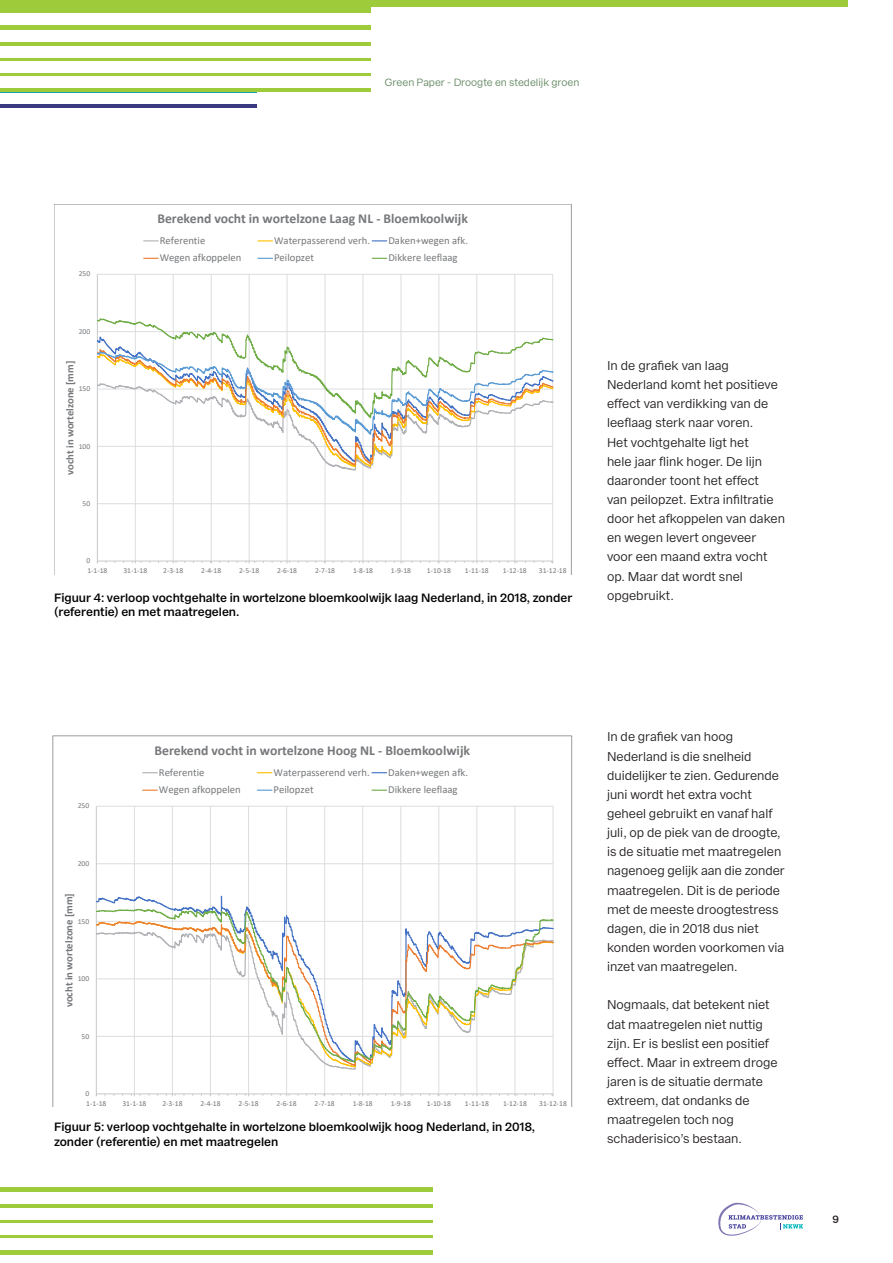
<style>
.page{position:relative;width:893px;height:1263px;background:#fff}
.page>*{position:absolute;margin:0;border:0;box-sizing:border-box;transform-origin:0 0}
.t1{font:700 13.65px "Calibri";color:#76787b}
._00_body{font:12.75px/19.2px "Franca";color:#231f20}
.t2{font:600 12px/14.4px "Franca";color:#000}
.t3{font:10.65px "Calibri";color:#76787b}
.t4{font:700 10.65px "Calibri";color:#76787b}
._00_body-2{font:10.5px "Franca";color:#638761}
.t5{font:600 10.5px "Franca";color:#231f20}
.t6{font:7.65px "Calibri";color:#76787b}
.t7{font:7.5px "Calibri";color:#76787b}
</style>
<div class="page">
<div style="left:0;top:0;width:847px;height:92px;background:#9ecb3a"></div>
<div style="left:0;top:105px;width:256px;height:6px;background:#393a81"></div>
<div style="left:0;top:92px;width:256px;height:6px;background:#1ca2aa"></div>
<div style="left:0;top:14px;width:375px;height:11px;background:#fff"></div>
<div style="left:0;top:30px;width:375px;height:12px;background:#fff"></div>
<div style="left:0;top:46px;width:375px;height:12px;background:#fff"></div>
<div style="left:0;top:61px;width:375px;height:11px;background:#fff"></div>
<div style="left:0;top:77px;width:375px;height:11px;background:#fff"></div>
<div style="left:0;top:93px;width:375px;height:11px;background:#fff"></div>
<div style="left:0;top:108px;width:375px;height:11px;background:#fff"></div>
<div style="left:372px;top:7px;width:492px;height:379px;background:#fff"></div>
<svg style="left:54px;top:204px;width:517px;height:370px"></svg>
<svg style="left:53px;top:736px;width:519px;height:371px"></svg>
<div style="left:1px;top:1176px;width:432px;height:87px;background:#9ecb3a"></div>
<hr style="left:0;top:1219px;width:1px;height:44px;background:#9ecb3a">
<div style="left:0;top:1176px;width:433px;height:11px;background:#fff"></div>
<div style="left:0;top:1192px;width:433px;height:11px;background:#fff"></div>
<div style="left:0;top:1208px;width:433px;height:11px;background:#fff"></div>
<div style="left:0;top:1223px;width:433px;height:11px;background:#fff"></div>
<div style="left:0;top:1238px;width:433px;height:12px;background:#fff"></div>
<div style="left:0;top:1255px;width:433px;height:8px;background:#fff"></div>
<svg style="left:718px;top:1203px;width:85px;height:33px"></svg>
<p class="_00_body-2" style="left:385px;top:76px;width:196px">Green Paper - Droogte en stedelijk groen</p>
<p class="t7" style="left:79px;top:269px;width:13px">250</p>
<p class="t7" style="left:79px;top:326px;width:13px">200</p>
<p class="t4" style="left:63px;top:475px;width:115px;rotate:-90deg">vocht in wortelzone [mm]</p>
<p class="t7" style="left:79px;top:383px;width:13px">150</p>
<p class="t7" style="left:79px;top:441px;width:13px">100</p>
<p class="t7" style="left:83px;top:498px;width:9px">50</p>
<p class="t7" style="left:86px;top:556px;width:5px">0</p>
<p class="t1" style="left:157px;top:209px;width:312px">Berekend vocht in wortelzone Laag NL - Bloemkoolwijk</p>
<p class="t3" style="left:160px;top:233px;width:47px">Referentie</p>
<p class="t3" style="left:274px;top:233px;width:97px">Waterpasserend verh.</p>
<p class="t3" style="left:388px;top:233px;width:81px">Daken+wegen afk.</p>
<p class="t3" style="left:160px;top:250px;width:83px">Wegen afkoppelen</p>
<p class="t3" style="left:274px;top:250px;width:41px">Peilopzet</p>
<p class="t3" style="left:388px;top:250px;width:71px">Dikkere leeflaag</p>
<p class="t7" style="left:87px;top:565px;width:22px">1-1-18</p>
<p class="t7" style="left:123px;top:565px;width:25px">31-1-18</p>
<p class="t7" style="left:163px;top:565px;width:22px">2-3-18</p>
<p class="t7" style="left:201px;top:565px;width:22px">2-4-18</p>
<p class="t7" style="left:239px;top:565px;width:22px">2-5-18</p>
<p class="t7" style="left:277px;top:565px;width:22px">2-6-18</p>
<p class="t7" style="left:315px;top:565px;width:22px">2-7-18</p>
<p class="t7" style="left:353px;top:565px;width:22px">1-8-18</p>
<p class="t7" style="left:391px;top:565px;width:22px">1-9-18</p>
<p class="t7" style="left:427px;top:565px;width:25px">1-10-18</p>
<p class="t7" style="left:465px;top:565px;width:25px">1-11-18</p>
<p class="t7" style="left:503px;top:565px;width:25px">1-12-18</p>
<p class="t7" style="left:539px;top:565px;width:29px">31-12-18</p>
<p class="t2" style="left:54px;top:590px;width:520px">Figuur 4: verloop vochtgehalte in wortelzone bloemkoolwijk laag Nederland, in 2018, zonder (referentie) en met maatregelen.</p>
<p class="_00_body" style="left:607px;top:356px;width:179px">In de grafiek van laag<br>Nederland komt het positieve effect van verdikking van de leeflaag sterk naar voren.<br>Het vochtgehalte ligt het<br>hele jaar flink hoger. De lijn daaronder toont het effect<br>van peilopzet. Extra infiltratie door het afkoppelen van daken en wegen levert ongeveer voor een maand extra vocht op. Maar dat wordt snel opgebruikt.</p>
<p class="t6" style="left:78px;top:800px;width:13px">250</p>
<p class="t6" style="left:78px;top:858px;width:13px">200</p>
<p class="t4" style="left:61px;top:1007px;width:116px;rotate:-90deg">vocht in wortelzone [mm]</p>
<p class="t6" style="left:78px;top:916px;width:13px">150</p>
<p class="t6" style="left:78px;top:973px;width:13px">100</p>
<p class="t6" style="left:82px;top:1031px;width:9px">50</p>
<p class="t6" style="left:85px;top:1088px;width:5px">0</p>
<p class="t1" style="left:154px;top:740px;width:317px">Berekend vocht in wortelzone Hoog NL - Bloemkoolwijk</p>
<p class="t3" style="left:159px;top:765px;width:47px">Referentie</p>
<p class="t3" style="left:274px;top:765px;width:98px">Waterpasserend verh.</p>
<p class="t3" style="left:388px;top:765px;width:81px">Daken+wegen afk.</p>
<p class="t3" style="left:159px;top:782px;width:83px">Wegen afkoppelen</p>
<p class="t3" style="left:274px;top:782px;width:42px">Peilopzet</p>
<p class="t3" style="left:388px;top:782px;width:71px">Dikkere leeflaag</p>
<p class="t6" style="left:86px;top:1098px;width:22px">1-1-18</p>
<p class="t6" style="left:122px;top:1098px;width:25px">31-1-18</p>
<p class="t6" style="left:162px;top:1098px;width:22px">2-3-18</p>
<p class="t6" style="left:200px;top:1098px;width:22px">2-4-18</p>
<p class="t6" style="left:239px;top:1098px;width:22px">2-5-18</p>
<p class="t6" style="left:277px;top:1098px;width:22px">2-6-18</p>
<p class="t6" style="left:315px;top:1098px;width:22px">2-7-18</p>
<p class="t6" style="left:353px;top:1098px;width:22px">1-8-18</p>
<p class="t6" style="left:391px;top:1098px;width:22px">1-9-18</p>
<p class="t6" style="left:427px;top:1098px;width:25px">1-10-18</p>
<p class="t6" style="left:465px;top:1098px;width:25px">1-11-18</p>
<p class="t6" style="left:503px;top:1098px;width:25px">1-12-18</p>
<p class="t6" style="left:539px;top:1098px;width:29px">31-12-18</p>
<p class="t2" style="left:54px;top:1120px;width:483px">Figuur 5: verloop vochtgehalte in wortelzone bloemkoolwijk hoog Nederland, in 2018, zonder (referentie) en met maatregelen</p>
<p class="_00_body" style="left:607px;top:727px;width:179px">In de grafiek van hoog<br>Nederland is die snelheid duidelijker te zien. Gedurende juni wordt het extra vocht geheel gebruikt en vanaf half juli, op de piek van de droogte, is de situatie met maatregelen nagenoeg gelijk aan die zonder maatregelen. Dit is de periode met de meeste droogtestress dagen, die in 2018 dus niet konden worden voorkomen via inzet van maatregelen.</p>
<p class="_00_body" style="left:607px;top:995px;width:172px">Nogmaals, dat betekent niet dat maatregelen niet nuttig zijn. Er is beslist een positief effect. Maar in extreem droge jaren is de situatie dermate extreem, dat ondanks de maatregelen toch nog schaderisico’s bestaan.</p>
<p class="t5" style="left:832px;top:1213px;width:8px">9</p>
</div>
